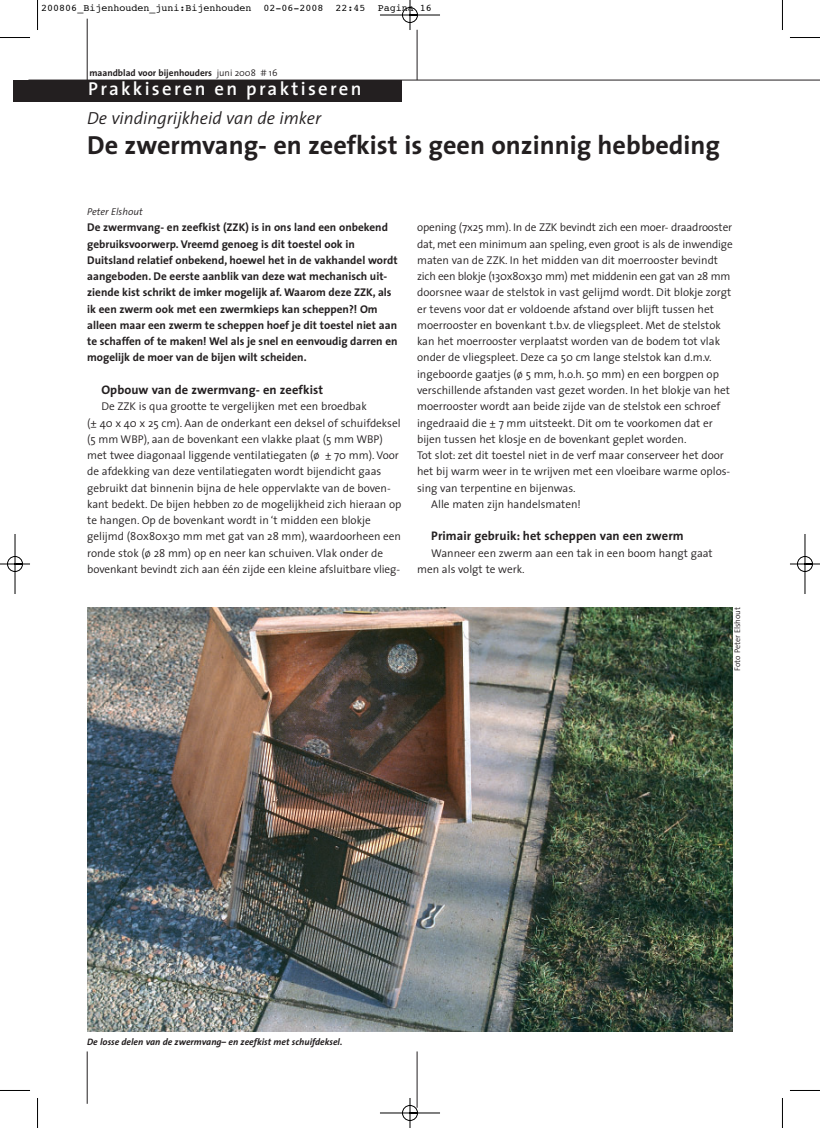
<style>
.page{position:relative;width:820px;height:1128px;background:#fff}
.page>*{position:absolute;margin:0;border:0;box-sizing:border-box;transform-origin:0 0}
.t1{font:700 26.25px "The Sans";color:#231f20}
.t2{font:600 18.75px "The Sans";letter-spacing:.12em;color:#fff}
.t3{font:italic 300 17.5px "The Sans";color:#231f20}
.t4{font:700 12.5px "The Sans";letter-spacing:.005em;color:#231f20}
.t5{font:300 11.25px/16.2px "The Sans";color:#231f20}
.t6{font:700 11.25px/16.2px "The Sans";color:#231f20}
.t7{font:300 11.25px "The Sans";letter-spacing:-.02em;color:#231f20}
.t8{font:10px "Courier";color:#000}
.t9{font:italic 300 10px "The Sans";color:#231f20}
.t10{font:italic 700 9.38px "The Sans";color:#231f20}
.t11{font:700 9.38px "The Sans";color:#231f20}
.t12{font:300 8.12px "The Sans";color:#231f20}
.s1{font-weight:300}
</style>
<div class="page">
<img style="left:0;top:0;width:819px;height:1127px">
<p class="t8" style="left:41px;top:4px;width:391px">200806_Bijenhouden_juni:Bijenhouden 02-06-2008 22:45 Pagina 16</p>
<p class="t11" style="left:89px;top:70px;width:189px">maandblad voor bijenhouders <span class="s1">juni 2008 # 16</span></p>
<h2 class="t2" style="left:88px;top:82px;width:275px">Prakkiseren en praktiseren</h2>
<h3 class="t3" style="left:87px;top:111px;width:235px">De vindingrijkheid van de imker</h3>
<h1 class="t1" style="left:87px;top:134px;width:634px">De zwermvang- en zeefkist is geen onzinnig hebbeding</h1>
<p class="t9" style="left:87px;top:208px;width:57px">Peter Elshout</p>
<p class="t6" style="left:87px;top:220px;width:312px">De zwermvang- en zeefkist (ZZK) is in ons land een onbekend gebruiksvoorwerp. Vreemd genoeg is dit toestel ook in Duitsland relatief onbekend, hoewel het in de vakhandel wordt aangeboden. De eerste aanblik van deze wat mechanisch uit&shy;ziende kist schrikt de imker mogelijk af. Waarom deze ZZK, als ik een zwerm ook met een zwermkieps kan scheppen?! Om alleen maar een zwerm te scheppen hoef je dit toestel niet aan te schaffen of te maken! Wel als je snel en eenvoudig darren en mogelijk de moer van de bijen wilt scheiden.</p>
<p class="t4" style="left:101px;top:385px;width:223px">Opbouw van de zwermvang- en zeefkist</p>
<p class="t5" style="left:87px;top:399px;width:315px;text-indent:14px">De ZZK is qua grootte te vergelijken met een broedbak<br>(± 40 x 40 x 25 cm). Aan de onderkant een deksel of schuifdeksel (5 mm WBP), aan de bovenkant een vlakke plaat (5 mm WBP) met twee diagonaal liggende ventilatiegaten (ø ± 70 mm). Voor de afdekking van deze ventilatiegaten wordt bijendicht gaas gebruikt dat binnenin bijna de hele oppervlakte van de boven&shy;kant bedekt. De bijen hebben zo de mogelijkheid zich hieraan op te hangen. Op de bovenkant wordt in ‘t midden een blokje gelijmd (80x80x30 mm met gat van 28 mm), waardoorheen een ronde stok (ø 28 mm) op en neer kan schuiven. Vlak onder de bovenkant bevindt zich aan één zijde een kleine afsluitbare vlieg -</p>
<p class="t5" style="left:417px;top:221px;width:316px">opening (7x25 mm). In de ZZK bevindt zich een moer- draadrooster</p>
<p class="t5" style="left:417px;top:237px;width:317px">dat, met een minimum aan speling, even groot is als de inwendige</p>
<p class="t5" style="left:417px;top:253px;width:302px">maten van de ZZK. In het midden van dit moerrooster bevindt</p>
<p class="t7" style="left:417px;top:272px;width:314px">zich een blokje (130x80x30 mm) met middenin een gat van 28 mm</p>
<p class="t5" style="left:417px;top:286px;width:315px">doorsnee waar de stelstok in vast gelijmd wordt. Dit blokje zorgt</p>
<p class="t5" style="left:417px;top:302px;width:298px">er tevens voor dat er voldoende afstand over blijft tussen het</p>
<p class="t5" style="left:417px;top:318px;width:305px">moerrooster en bovenkant t.b.v. de vliegspleet. Met de stelstok</p>
<p class="t5" style="left:417px;top:334px;width:304px">kan het moerrooster verplaatst worden van de bodem tot vlak</p>
<p class="t5" style="left:417px;top:351px;width:296px">onder de vliegspleet. Deze ca 50 cm lange stelstok kan d.m.v.</p>
<p class="t5" style="left:417px;top:367px;width:303px">ingeboorde gaatjes (ø 5 mm, h.o.h. 50 mm) en een borgpen op</p>
<p class="t5" style="left:417px;top:383px;width:314px">verschillende afstanden vast gezet worden. In het blokje van het</p>
<p class="t5" style="left:417px;top:399px;width:304px">moerrooster wordt aan beide zijde van de stelstok een schroef</p>
<p class="t5" style="left:417px;top:416px;width:297px">ingedraaid die ± 7 mm uitsteekt. Dit om te voorkomen dat er</p>
<p class="t5" style="left:417px;top:432px;width:271px">bijen tussen het klosje en de bovenkant geplet worden.</p>
<p class="t5" style="left:417px;top:448px;width:308px">Tot slot: zet dit toestel niet in de verf maar conserveer het door</p>
<p class="t5" style="left:417px;top:464px;width:314px">het bij warm weer in te wrijven met een vloeibare warme oplos-</p>
<p class="t5" style="left:417px;top:481px;width:160px">sing van terpentine en bijenwas.</p>
<p class="t5" style="left:431px;top:497px;width:151px">Alle maten zijn handelsmaten!</p>
<p class="t4" style="left:431px;top:531px;width:254px">Primair gebruik: het scheppen van een zwerm</p>
<p class="t5" style="left:417px;top:546px;width:297px;text-indent:14px">Wanneer een zwerm aan een tak in een boom hangt gaat men als volgt te werk.</p>
<p class="t12" style="left:733px;top:670px;width:65px;rotate:-90deg">Foto Peter Elshout</p>
<p class="t10" style="left:87px;top:1038px;width:256px">De losse delen van de zwermvang– en zeefkist met schuifdeksel.</p>
</div>
